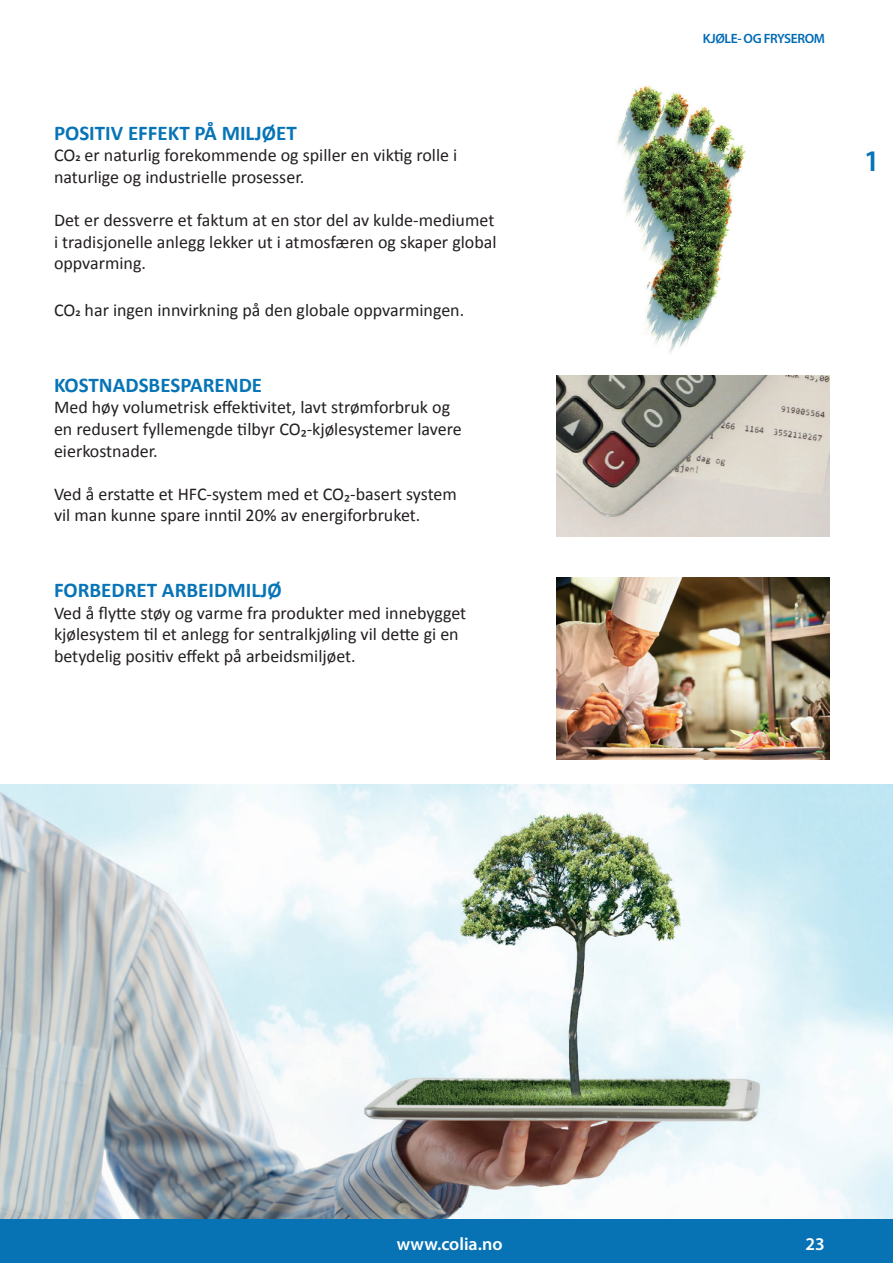
<style>
.page{position:relative;width:893px;height:1263px;background:#fff}
.page>*{position:absolute;margin:0;border:0;box-sizing:border-box;transform-origin:0 0}
.t1{font:600 30px "Myriad Pro";color:#0674b6}
.t2{font:700 21px "Calibri";color:#0674b6}
.t3{font:18px/21.6px "Calibri";color:#231f20}
.t4{font:600 18px "Myriad Pro";color:#fff}
.t5{font:600 13.5px "Myriad Pro";letter-spacing:-.03em;color:#006bb6}
</style>
<div class="page">
<div style="left:0;top:1218px;width:893px;height:45px;background:#0773b5"></div>
<img style="left:0;top:784px;width:878px;height:434px">
<img style="left:556px;top:578px;width:273px;height:182px">
<img style="left:616px;top:85px;width:130px;height:269px">
<img style="left:556px;top:376px;width:273px;height:161px">
<svg style="left:878px;top:784px;width:15px;height:435px;fill:#c2e7f4"></svg>
<p class="t2" style="left:54px;top:118px;width:244px">POSITIV EFFEKT PÅ MILJØET</p>
<p class="t3" style="left:54px;top:144px;width:405px">CO2 er naturlig forekommende og spiller en viktig rolle i naturlige og industrielle prosesser.</p>
<p class="t3" style="left:54px;top:209px;width:444px">Det er dessverre et faktum at en stor del av kulde-mediumet i tradisjonelle anlegg lekker ut i atmosfæren og skaper global oppvarming.</p>
<p class="t3" style="left:54px;top:299px;width:412px">CO2 har ingen innvirkning på den globale oppvarmingen.</p>
<p class="t2" style="left:54px;top:370px;width:210px">KOSTNADSBESPARENDE</p>
<p class="t3" style="left:54px;top:396px;width:409px">Med høy volumetrisk effektivitet, lavt strømforbruk og en redusert fyllemengde tilbyr CO₂-kjølesystemer lavere eierkostnader.</p>
<p class="t3" style="left:54px;top:482px;width:404px">Ved å erstatte et HFC-system med et CO₂-basert system vil man kunne spare inntil 20% av energiforbruket.</p>
<p class="t2" style="left:54px;top:575px;width:229px">FORBEDRET ARBEIDMILJØ</p>
<p class="t3" style="left:54px;top:601px;width:414px">Ved å flytte støy og varme fra produkter med innebygget kjølesystem til et anlegg for sentralkjøling vil dette gi en betydelig positiv effekt på arbeidsmiljøet.</p>
<p class="t5" style="left:703px;top:30px;width:124px">KJØLE- OG FRYSEROM</p>
<h1 class="t1" style="left:864px;top:142px;width:18px">1</h1>
<p class="t4" style="left:397px;top:1232px;width:107px">www.colia.no</p>
<p class="t4" style="left:806px;top:1232px;width:21px">23</p>
</div>
